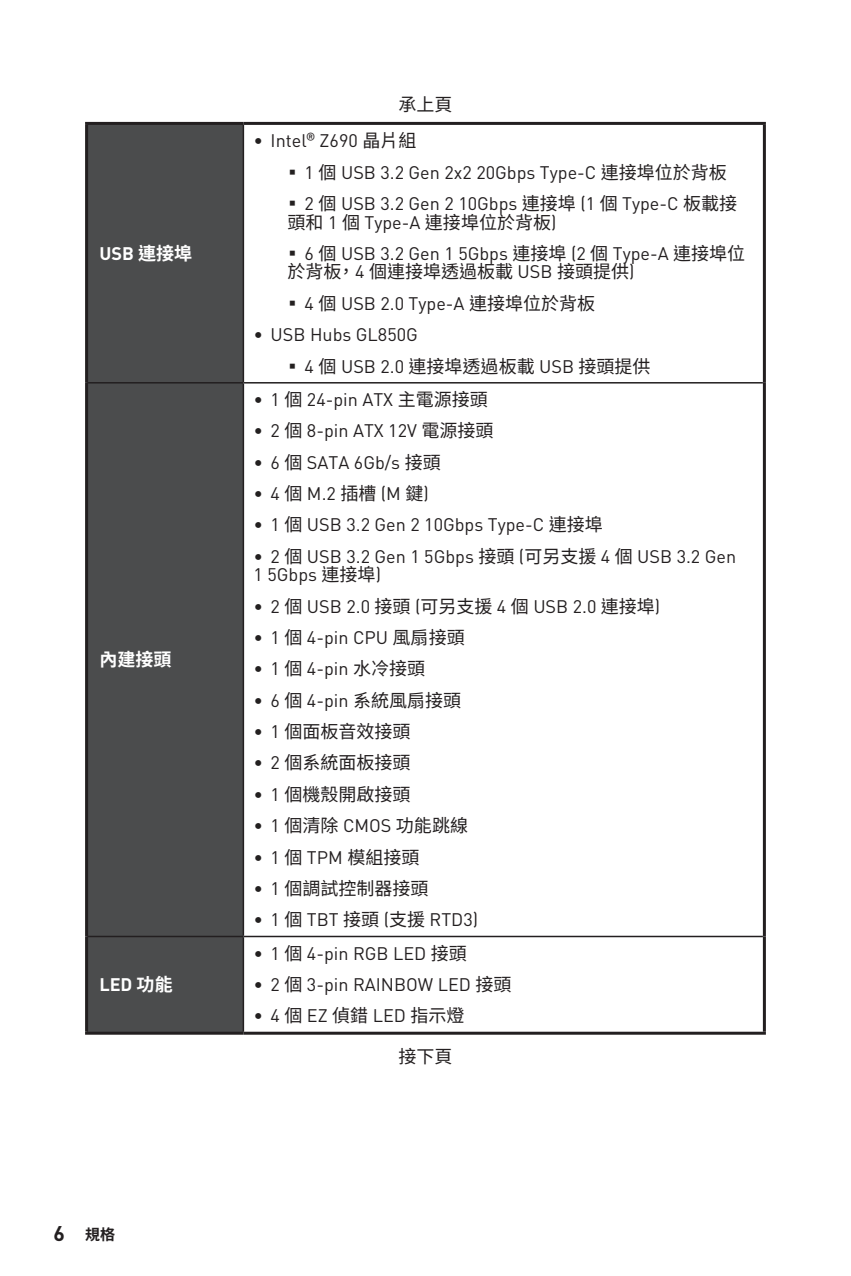
<style>
.page{position:relative;width:851px;height:1276px;background:#fff}
.page>*{position:absolute;margin:0;border:0;box-sizing:border-box;transform-origin:0 0}
.t1{font:18px/31.5px "MSI Din Pro Noto CJK";color:#231f20}
.t2{font:700 18px "MSI Din Pro Noto CJK";color:#fff}
.t3{font:700 15px "MSI Din Pro Noto CJK";color:#231f20}
.s1{font-weight:700;color:#232020}
.s2{font-size:21px}
</style>
<div class="page">
<div style="left:88px;top:125px;width:154px;height:906px;background:#4b4c4d"></div>
<hr style="left:85px;top:122px;width:158px;height:3px;background:#231f20">
<hr style="left:243px;top:122px;width:522px;height:3px;background:#231f20">
<hr style="left:762px;top:125px;width:3px;height:258px;background:#231f20">
<hr style="left:762px;top:383px;width:3px;height:553px;background:#231f20">
<hr style="left:762px;top:936px;width:3px;height:95px;background:#231f20">
<hr style="left:85px;top:1031px;width:158px;height:3px;background:#231f20">
<hr style="left:243px;top:1031px;width:522px;height:3px;background:#231f20">
<hr style="left:85px;top:125px;width:3px;height:258px;background:#231f20">
<hr style="left:85px;top:383px;width:3px;height:553px;background:#231f20">
<hr style="left:85px;top:936px;width:3px;height:95px;background:#231f20">
<hr style="left:242px;top:125px;width:2px;height:257px;background:#231f20">
<hr style="left:88px;top:382px;width:155px;height:1px;background:#231f20">
<hr style="left:243px;top:382px;width:519px;height:1px;background:#231f20">
<hr style="left:242px;top:383px;width:2px;height:552px;background:#231f20">
<hr style="left:88px;top:935px;width:155px;height:2px;background:#231f20">
<hr style="left:243px;top:935px;width:519px;height:2px;background:#231f20">
<hr style="left:242px;top:937px;width:2px;height:94px;background:#231f20">
<p class="t2" style="left:99px;top:243px;width:94px">USB 連接埠</p>
<p class="t2" style="left:99px;top:649px;width:73px">內建接頭</p>
<p class="t2" style="left:99px;top:974px;width:75px">LED 功能</p>
<p class="t1" style="left:398px;top:89px;width:55px">承上頁</p>
<p class="t1" style="left:253px;top:125px;width:164px"><span class="s1">∙</span> Intel® Z690 晶片組</p>
<p class="t1" style="left:283px;top:157px;width:445px"><span class="s1">▪</span> 1 個 USB 3.2 Gen 2x2 20Gbps Type-C 連接埠位於背板</p>
<p class="t1" style="left:283px;top:194px;width:455px;line-height:18.6px"><span class="s1">▪</span> 2 個 USB 3.2 Gen 2 10Gbps 連接埠 (1 個 Type-C 板載接頭和 1 個 Type-A 連接埠位於背板)</p>
<p class="t1" style="left:283px;top:244px;width:463px;line-height:18.6px"><span class="s1">▪</span> 6 個 USB 3.2 Gen 1 5Gbps 連接埠 (2 個 Type-A 連接埠位於背板， 4 個連接埠透過板載 USB 接頭提供)</p>
<p class="t1" style="left:253px;top:288px;width:343px;text-indent:30px"><span class="s1">▪</span> 4 個 USB 2.0 Type-A 連接埠位於背板<span class="s1">∙</span> USB Hubs GL850G</p>
<p class="t1" style="left:283px;top:351px;width:369px"><span class="s1">▪</span> 4 個 USB 2.0 連接埠透過板載 USB 接頭提供</p>
<p class="t1" style="left:253px;top:384px;width:484px"><span class="s1">∙</span> 1 個 24-pin ATX 主電源接頭<br><span class="s1">∙</span> 2 個 8-pin ATX 12V 電源接頭<br><span class="s1">∙</span> 6 個 SATA 6Gb/s 接頭<br><span class="s1">∙</span> 4 個 M.2 插槽 (M 鍵)<br><span class="s1">∙</span> 1 個 USB 3.2 Gen 2 10Gbps Type-C 連接埠<br><span class="s1">∙</span> 2 個 USB 3.2 Gen 1 5Gbps 接頭 (可另支援 4 個 USB 3.2 Gen</p>
<p class="t1" style="left:253px;top:559px;width:408px">1 5Gbps 連接埠)<br><span class="s1">∙</span> 2 個 USB 2.0 接頭 (可另支援 4 個 USB 2.0 連接埠) <span class="s1">∙</span> 1 個 4-pin CPU 風扇接頭<br><span class="s1">∙</span> 1 個 4-pin 水冷接頭<br><span class="s1">∙</span> 6 個 4-pin 系統風扇接頭<br><span class="s1">∙</span> 1 個面板音效接頭<br><span class="s1">∙</span> 2 個系統面板接頭<br><span class="s1">∙</span> 1 個機殼開啟接頭<br><span class="s1">∙</span> 1 個清除 CMOS 功能跳線<br><span class="s1">∙</span> 1 個 TPM 模組接頭<br><span class="s1">∙</span> 1 個調試控制器接頭<br><span class="s1">∙</span> 1 個 TBT 接頭 (支援 RTD3)</p>
<p class="t1" style="left:253px;top:937px;width:259px"><span class="s1">∙</span> 1 個 4-pin RGB LED 接頭<br><span class="s1">∙</span> 2 個 3-pin RAINBOW LED 接頭<span class="s1">∙</span> 4 個 EZ 偵錯 LED 指示燈</p>
<p class="t1" style="left:398px;top:1041px;width:55px">接下頁</p>
<p class="t3" style="left:54px;top:1226px;width:63px"><span class="s2">6</span> 規格</p>
</div>
